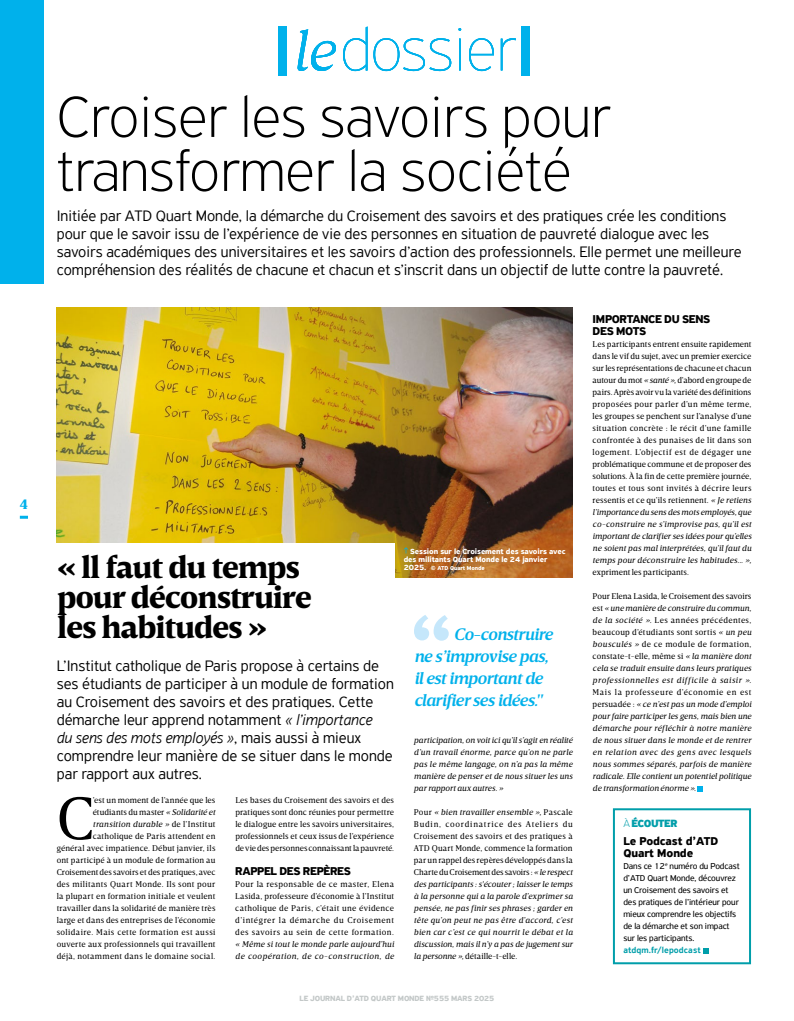
<style>
.page{position:relative;width:794px;height:1021px;background:#fff}
.page>*{position:absolute;margin:0;border:0;box-sizing:border-box;transform-origin:0 0}
.t1{font:100 61.6px/54px "PF Highway Sans Pro";color:#000}
.t2{font:61.4px "Breve Text";color:#000}
.t3{font:900 32px/30px "Breve Text";letter-spacing:-.02em;color:#000}
.t4{font:italic 600 17px/22px "Breve Text";letter-spacing:-.03em;color:#00b1eb}
.t5{font:300 16px/18px "PF Highway Sans Pro";color:#000}
.t6{font:900 14px "Breve Text";color:#00b1eb}
.t7{font:700 12px/12px "PF Highway Sans Pro";letter-spacing:-.025em;color:#000}
.t8{font:900 11.1px "PF Highway Sans Pro";letter-spacing:-.04em;color:#009eaa}
.t9{font:9px/12px "PF Highway Sans Pro";letter-spacing:-.01em;color:#000}
.t10{font:500 9px "PF Highway Sans Pro";letter-spacing:.01em;color:#009eaa}
.t11{font:8.5px/12px "Breve Text";letter-spacing:.02em;color:#000;text-align:justify}
.t12{font:italic 8.5px/12px "Breve Text";letter-spacing:.015em;color:#000;text-align:justify}
.t13{font:italic 8.5px/12px "Breve Text";letter-spacing:.035em;color:#000}
.t14{font:8.5px "Breve Text";color:#000}
.t15{font:700 8px/8px "PF Highway Sans Pro";letter-spacing:-.01em;color:#fff}
.t16{font:700 8px "PF Highway Sans Pro";letter-spacing:-.02em;color:#c3c8c8}
.t17{font:700 6px "PF Highway Sans Pro";letter-spacing:-.01em;color:#fff}
.s1{font-style:italic}
.s2{font-size:8px}
.s3{font-style:normal}
.s4{font-weight:100}
</style>
<div class="page">
<svg style="left:20px;top:515px;width:8px;height:3px"></svg>
<img style="left:57px;top:308px;width:516px;height:269px">
<div style="left:0;top:0;width:44px;height:283px;background:#00b1eb"></div>
<div style="left:278px;top:27px;width:9px;height:49px;background:#00b1eb"></div>
<svg style="left:298px;top:29px;width:38px;height:42px"></svg>
<svg style="left:343px;top:27px;width:24px;height:44px"></svg>
<svg style="left:373px;top:38px;width:78px;height:33px"></svg>
<svg style="left:458px;top:28px;width:3px;height:42px"></svg>
<svg style="left:469px;top:38px;width:25px;height:33px"></svg>
<svg style="left:501px;top:38px;width:15px;height:32px"></svg>
<div style="left:521px;top:27px;width:9px;height:49px;background:#00b1eb"></div>
<div style="left:46px;top:543px;width:348px;height:106px;background:#fff"></div>
<svg style="left:697px;top:786px;width:6px;height:5px"></svg>
<svg style="left:703px;top:948px;width:5px;height:5px"></svg>
<div style="left:613px;top:808px;width:138px;height:156px;border:2px solid #009eaa"></div>
<svg style="left:414px;top:615px;width:35px;height:25px"></svg>
<svg style="left:404px;top:547px;width:4px;height:6px"></svg>
<h3 class="t6" style="left:20px;top:496px;width:10px">4</h3>
<h1 class="t1" style="left:57px;top:89px;width:555px">Croiser les savoirs pour transformer la société</h1>
<p class="t5" style="left:57px;top:207px;width:686px">Initiée par ATD Quart Monde, la démarche du Croisement des savoirs et des pratiques crée les conditions pour que le savoir issu de l’expérience de vie des personnes en situation de pauvreté dialogue avec les savoirs académiques des universitaires et les savoirs d’action des professionnels. Elle permet une meilleure compréhension des réalités de chacune et chacun et s’inscrit dans un objectif de lutte contre la pauvreté.</p>
<h3 class="t3" style="left:57px;top:553px;width:256px">« ll faut du temps pour déconstruire les habitudes »</h3>
<p class="t5" style="left:57px;top:657px;width:339px">L’Institut catholique de Paris propose à certains de ses étudiants de participer à un module de formation au Croisement des savoirs et des pratiques. Cette démarche leur apprend notamment <span class="s1">« l’importance<br>du sens des mots employés »</span>, mais aussi à mieux comprendre leur manière de se situer dans le monde par rapport aux autres.</p>
<h2 class="t2" style="left:57px;top:784px;width:39px">C</h2>
<p class="t11" style="left:57px;top:794px;width:160px;text-align:right">’est un moment de l’année que les étudiants du master <span class="s1">« Solidarité et transition durable »</span> de l’Institut catholique de Paris attendent en<br>général avec impatience. Début janvier, ils ont participé à un module de formation au Croisement des savoirs et des pratiques, avec des militants Quart Monde. Ils sont pour la plupart en formation initiale et veulent travailler dans la solidarité de manière très large et dans des entreprises de l’économie solidaire. Mais cette formation est aussi ouverte aux professionnels qui travaillent déjà, notamment dans le domaine social.</p>
<p class="t11" style="left:235px;top:794px;width:160px">Les bases du Croisement des savoirs et des pratiques sont donc réunies pour permettre le dialogue entre les savoirs universitaires, professionnels et ceux issus de l’expérience de vie des personnes connaissant la pauvreté.</p>
<h3 class="t7" style="left:235px;top:865px;width:117px">RAPPEL DES REPÈRES</h3>
<p class="t11" style="left:235px;top:878px;width:160px">Pour la responsable de ce master, Elena Lasida, professeure d’économie à l’Institut catholique de Paris, c’était une évidence d’intégrer la démarche du Croisement des savoirs au sein de cette formation.</p>
<p class="t13" style="left:235px;top:938px;width:160px">« Même si tout le monde parle aujourd’hui de coopération, de co-construction, de</p>
<p class="t15" style="left:404px;top:547px;width:163px;text-indent:6px">Session sur le Croisement des savoirs avec des militants Quart Monde le 24 janvier</p>
<p class="t17" style="left:404px;top:564px;width:83px"><span class="s2">2025.</span> © ATD Quart Monde</p>
<h3 class="t4" style="left:414px;top:623px;width:140px;text-indent:40px">Co-construire ne s’improvise pas, il est important de clarifier ses idées."</h3>
<p class="t12" style="left:414px;top:734px;width:160px">participation, on voit ici qu’il s’agit en réalité d’un travail énorme, parce qu’on ne parle pas le même langage, on n’a pas la même manière de penser et de nous situer les uns par rapport aux autres. »</p>
<p class="t12" style="left:414px;top:806px;width:160px"><span class="s3">Pour</span> « bien travailler ensemble », <span class="s3">Pascale Budin, coordinatrice des Ateliers du Croisement des savoirs et des pratiques à ATD Quart Monde, commence la formation par un rappel des repères développés dans la Charte du Croisement des savoirs :</span> « le respect des participants : s'écouter ; laisser le temps à la personne qui a la parole d’exprimer sa pensée, ne pas finir ses phrases ; garder en tête qu’on peut ne pas être d’accord, c’est bien car c’est ce qui nourrit le débat et la discussion, mais il n’y a pas de jugement sur la personne », <span class="s3">détaille-t-elle.</span></p>
<p class="t16" style="left:299px;top:993px;width:196px">LE JOURNAL D’ATD QUART MONDE №555 MARS 2025</p>
<h3 class="t7" style="left:592px;top:313px;width:119px">IMPORTANCE DU SENS<br>DES MOTS</h3>
<p class="t11" style="left:592px;top:338px;width:160px">Les participants entrent ensuite rapidement dans le vif du sujet, avec un premier exercice sur les représentations de chacune et chacun autour du mot <span class="s1">« santé »,</span> d’abord en groupe de pairs. Après avoir vu la variété des définitions proposées pour parler d’un même terme, les groupes se penchent sur l’analyse d’une situation concrète : le récit d’une famille confrontée à des punaises de lit dans son logement. L’objectif est de dégager une problématique commune et de proposer des solutions. À la fin de cette première journée, toutes et tous sont invités à décrire leurs ressentis et ce qu’ils retiennent. <span class="s1">« Je retiens l’importance du sens des mots employés, que co-construire ne s’improvise pas, qu’il est important de clarifier ses idées pour qu’elles ne soient pas mal interprétées, qu’il faut du temps pour déconstruire les habitudes... »,</span></p>
<p class="t14" style="left:592px;top:567px;width:98px">expriment les participants.</p>
<p class="t12" style="left:592px;top:590px;width:160px"><span class="s3">Pour Elena Lasida, le Croisement des savoirs est</span> « une manière de construire du commun, de la société ». <span class="s3">Les années précédentes, beaucoup d’étudiants sont sortis</span> « un peu bousculés » <span class="s3">de ce module de formation, constate-t-elle, même si</span> « la manière dont cela se traduit ensuite dans leurs pratiques professionnelles est difficile à saisir ».</p>
<p class="t12" style="left:592px;top:686px;width:160px"><span class="s3">Mais la professeure d’économie en est persuadée :</span> « ce n’est pas un mode d’emploi pour faire participer les gens, mais bien une démarche pour réfléchir à notre manière de nous situer dans le monde et de rentrer en relation avec des gens avec lesquels nous sommes séparés, parfois de manière radicale. Elle contient un potentiel politique de transformation énorme ».</p>
<h3 class="t8" style="left:623px;top:816px;width:55px"><span class="s4">À</span> ÉCOUTER</h3>
<h3 class="t7" style="left:623px;top:835px;width:96px">Le Podcast d’ATD<br>Quart Monde</h3>
<p class="t9" style="left:623px;top:860px;width:118px">Dans ce 12<sup>e</sup> numéro du Podcast d’ATD Quart Monde, découvrez un Croisement des savoirs et des pratiques de l’intérieur pour mieux comprendre les objectifs de la démarche et son impact sur les participants.</p>
<p class="t10" style="left:623px;top:945px;width:79px">atdqm.fr/lepodcast</p>
</div>
